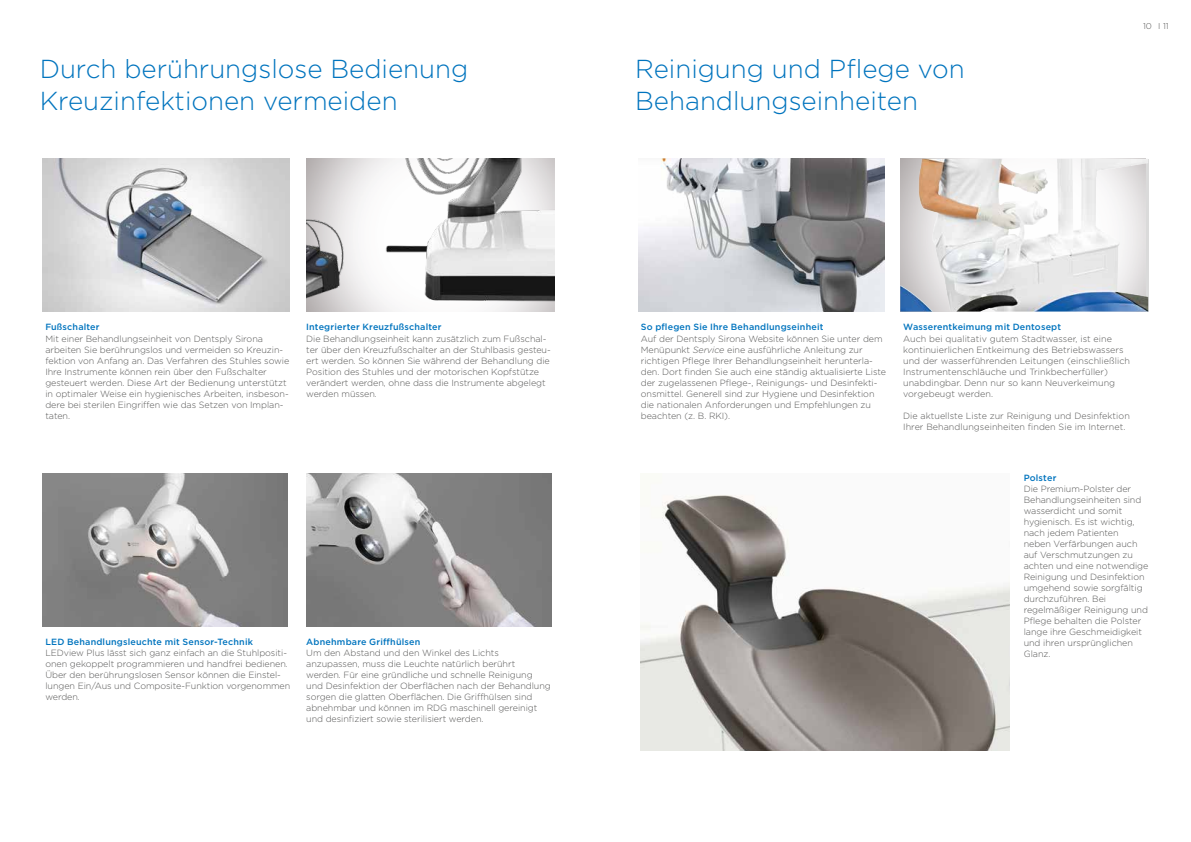
<style>
.page{position:relative;width:1191px;height:842px;background:#fff}
.page>*{position:absolute;margin:0;border:0;box-sizing:border-box;transform-origin:0 0}
.t1{font:300 26px/32px "Gotham";color:#0074be}
.t2{font:300 9px/11px "Gotham";letter-spacing:-.005em;color:#575756}
.t3{font:500 9px "Gotham";letter-spacing:.02em;color:#0074be}
.t4{font:300 8.5px "Gotham";color:#575756}
.s1{font-style:italic}
</style>
<div class="page">
<img style="left:900px;top:159px;width:245px;height:153px">
<img style="left:1023px;top:159px;width:57px;height:80px">
<img style="left:306px;top:159px;width:248px;height:153px">
<img style="left:43px;top:159px;width:246px;height:153px">
<img style="left:638px;top:159px;width:246px;height:153px">
<img style="left:306px;top:473px;width:245px;height:153px">
<img style="left:641px;top:495px;width:368px;height:255px">
<img style="left:43px;top:473px;width:245px;height:153px">
<h1 class="t1" style="left:40px;top:52px;width:430px">Durch berührungslose Bedienung<br>Kreuzinfektionen vermeiden</h1>
<h1 class="t1" style="left:635px;top:52px;width:331px">Reinigung und Pflege von<br>Behandlungseinheiten</h1>
<p class="t4" style="left:1143px;top:21px;width:27px">10 I 11</p>
<p class="t3" style="left:45px;top:321px;width:56px">Fußschalter</p>
<p class="t2" style="left:45px;top:333px;width:245px">Mit einer Behandlungseinheit von Dentsply Sirona arbeiten Sie berührungslos und vermeiden so Kreuzin&shy;fektion von Anfang an. Das Verfahren des Stuhles sowie Ihre Instrumente können rein über den Fußschalter gesteuert werden. Diese Art der Bedienung unterstützt in optimaler Weise ein hygienisches Arbeiten, insbeson&shy;dere bei sterilen Eingriffen wie das Setzen von Implan&shy;taten.</p>
<p class="t3" style="left:306px;top:321px;width:137px">Integrierter Kreuzfußschalter</p>
<p class="t2" style="left:306px;top:333px;width:246px">Die Behandlungseinheit kann zusätzlich zum Fußschal&shy;ter über den Kreuzfußschalter an der Stuhlbasis gesteu&shy;ert werden. So können Sie während der Behandlung die Position des Stuhles und der motorischen Kopfstütze verändert werden, ohne dass die Instrumente abgelegt werden müssen.</p>
<p class="t3" style="left:641px;top:321px;width:184px">So pflegen Sie Ihre Behandlungseinheit</p>
<p class="t2" style="left:641px;top:333px;width:247px">Auf der Dentsply Sirona Website können Sie unter dem Menüpunkt <span class="s1">Service</span> eine ausführliche Anleitung zur richtigen Pflege Ihrer Behandlungseinheit herunterla&shy;den. Dort finden Sie auch eine ständig aktualisierte Liste der zugelassenen Pflege-, Reinigungs- und Desinfekti&shy;onsmittel. Generell sind zur Hygiene und Desinfektion die nationalen Anforderungen und Empfehlungen zu beachten (z. B. RKI).</p>
<p class="t3" style="left:903px;top:321px;width:159px">Wasserentkeimung mit Dentosept</p>
<p class="t2" style="left:903px;top:333px;width:228px">Auch bei qualitativ gutem Stadtwasser, ist eine kontinuierlichen Entkeimung des Betriebswassers und der wasserführenden Leitungen (einschließlich Instrumentenschläuche und Trinkbecherfüller) unabdingbar. Denn nur so kann Neuverkeimung vorgebeugt werden.</p>
<p class="t2" style="left:903px;top:410px;width:228px">Die aktuellste Liste zur Reinigung und Desinfektion<br>Ihrer Behandlungseinheiten finden Sie im Internet.</p>
<p class="t3" style="left:45px;top:636px;width:209px">LED Behandlungsleuchte mit Sensor-Technik</p>
<p class="t2" style="left:45px;top:647px;width:246px">LEDview Plus lässt sich ganz einfach an die Stuhlpositi&shy;onen gekoppelt programmieren und handfrei bedienen.<br>Über den berührungslosen Sensor können die Einstel&shy;lungen Ein/Aus und Composite-Funktion vorgenommen werden.</p>
<p class="t3" style="left:306px;top:636px;width:116px">Abnehmbare Griffhülsen</p>
<p class="t2" style="left:306px;top:647px;width:246px">Um den Abstand und den Winkel des Lichts anzupassen, muss die Leuchte natürlich berührt werden. Für eine gründliche und schnelle Reinigung und Desinfektion der Oberflächen nach der Behandlung sorgen die glatten Oberflächen. Die Griffhülsen sind abnehmbar und können im RDG maschinell gereinigt und desinfiziert sowie sterilisiert werden.</p>
<p class="t3" style="left:1023px;top:472px;width:34px">Polster</p>
<p class="t2" style="left:1023px;top:483px;width:126px">Die Premium-Polster der<br>Behandlungseinheiten sind wasserdicht und somit hygienisch. Es ist wichtig, nach jedem Patienten<br>neben Verfärbungen auch auf Verschmutzungen zu achten und eine notwendige<br>Reinigung und Desinfektion umgehend sowie sorgfältig durchzuführen. Bei regelmäßiger Reinigung und<br>Pflege behalten die Polster lange ihre Geschmeidigkeit und ihren ursprünglichen<br>Glanz.</p>
</div>
